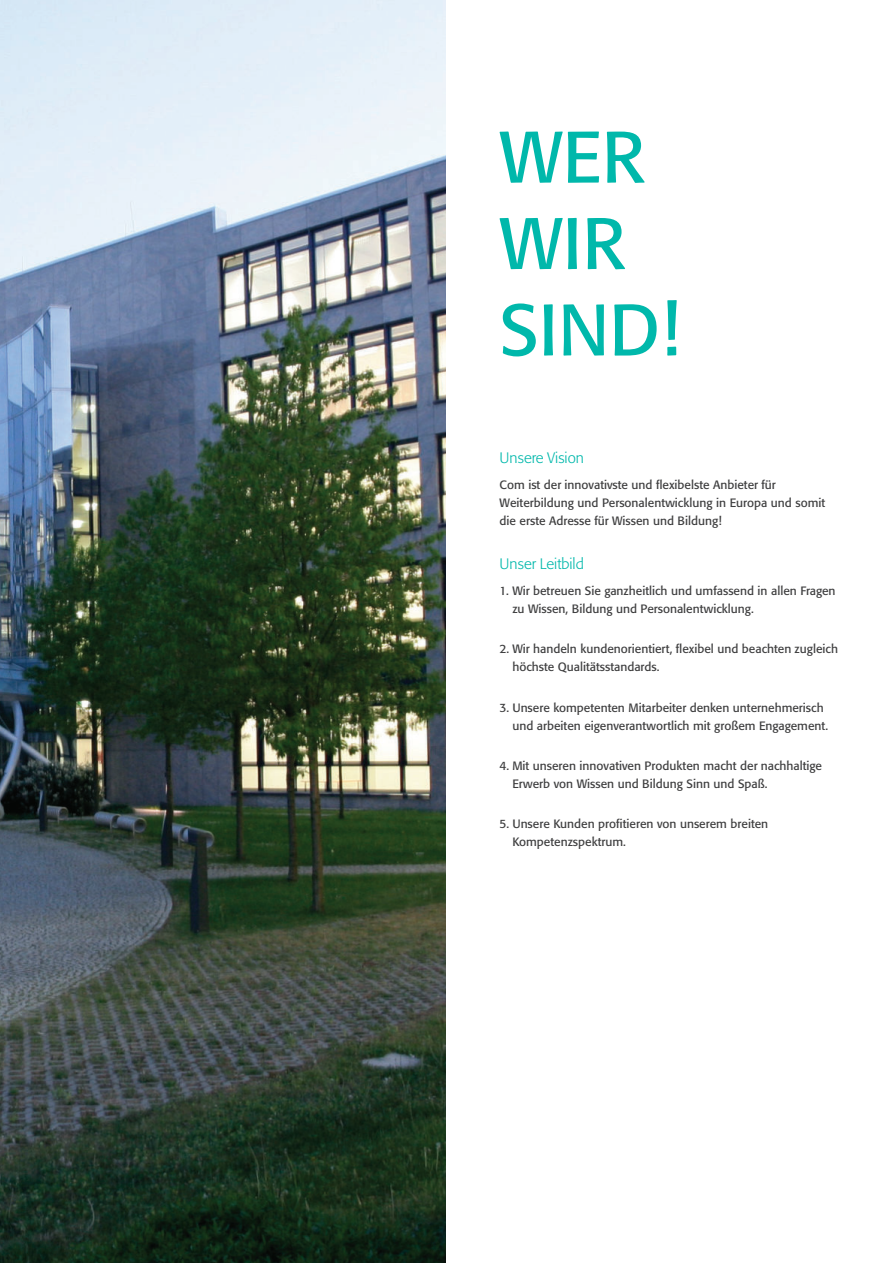
<style>
.page{position:relative;width:893px;height:1263px;background:#fff}
.page>*{position:absolute;margin:0;border:0;box-sizing:border-box;transform-origin:0 0}
.t1{font:72px/86.4px "Formata BQ";color:#00b8ab}
.t2{font:300 15px "Formata BQ";color:#00b8ab}
.t3{font:12px/18px "Formata BQ";color:#3e3e3f}
</style>
<div class="page">
<img style="left:0;top:0;width:446px;height:1263px">
<h1 class="t1" style="left:500px;top:117px;width:181px">WEr<br>Wir sinD!</h1>
<p class="t2" style="left:500px;top:450px;width:86px">Unsere Vision</p>
<p class="t3" style="left:500px;top:476px;width:327px">Com ist der innovativste und flexibelste anbieter für<br>Weiterbildung und Personalentwicklung in Europa und somit die erste adresse für Wissen und Bildung!</p>
<p class="t2" style="left:500px;top:556px;width:86px">Unser Leitbild</p>
<p class="t3" style="left:512px;top:582px;width:325px;text-indent:-13px">1 . Wir betreuen sie ganzheitlich und umfassend in allen Fragen zu Wissen, Bildung und Personalentwicklung .</p>
<p class="t3" style="left:512px;top:641px;width:327px;text-indent:-13px">2 . Wir handeln kundenorientiert, flexibel und beachten zugleich höchste Qualitätsstandards .</p>
<p class="t3" style="left:512px;top:699px;width:317px;text-indent:-13px">3 . Unsere kompetenten mitarbeiter denken unternehmerisch und arbeiten eigenverantwortlich mit großem Engagement .</p>
<p class="t3" style="left:512px;top:757px;width:311px;text-indent:-13px">4 . mit unseren innovativen Produkten macht der nachhaltige<br>Erwerb von Wissen und Bildung sinn und spaß .</p>
<p class="t3" style="left:512px;top:815px;width:257px;text-indent:-13px">5 . Unsere Kunden profitieren von unserem breiten<br>Kompetenzspektrum .</p>
</div>
